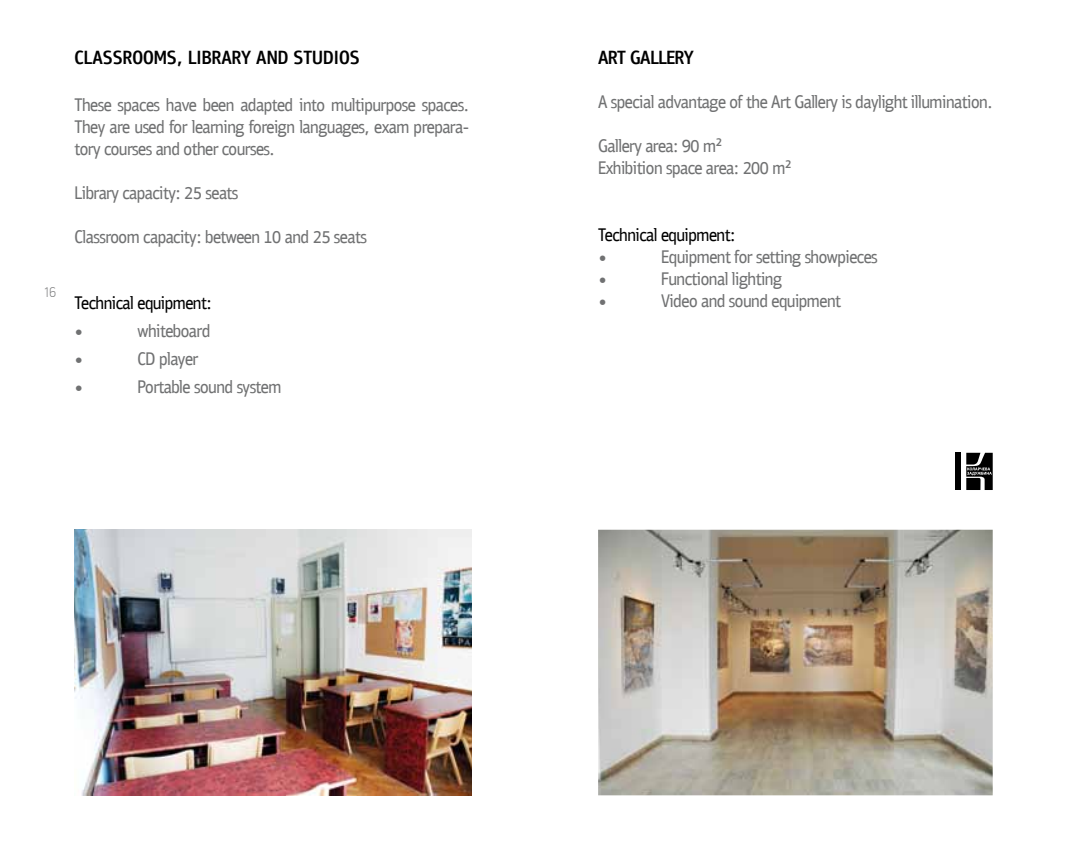
<style>
.page{position:relative;width:1092px;height:844px;background:#fff}
.page>*{position:absolute;margin:0;border:0;box-sizing:border-box;transform-origin:0 0}
.t1{font:18.38px "PF Bulletin Sans Pro";color:#707172}
.t2{font:18.38px "PF Bulletin Sans Pro";color:#000}
.t3{font:500 18.38px "PF Bulletin Sans Pro";color:#707172}
.t4{font:100 14px "PF Din Display Pro";color:#707172}
</style>
<div class="page">
<img style="left:74px;top:529px;width:397px;height:266px">
<img style="left:598px;top:529px;width:394px;height:266px">
<div style="left:954px;top:452px;width:6px;height:38px;background:#000"></div>
<svg style="left:966px;top:452px;width:26px;height:38px"></svg>
<p class="t4" style="left:43px;top:284px;width:15px">16</p>
<p class="t1" style="left:303px;top:94px;width:127px">■▼□ ◆●▼ ◆ □▲ ▲</p>
<p class="t1" style="left:174px;top:116px;width:90px">□ ● ■■ □</p>
<p class="t1" style="left:286px;top:116px;width:51px">■ ●■◆</p>
<p class="t1" style="left:74px;top:138px;width:124px">▼□ □◆ ▲ ▲ ■ □▼</p>
<p class="t1" style="left:228px;top:138px;width:43px">□◆▲▲</p>
<p class="t1" style="left:163px;top:182px;width:77px">▼ ▲ ▼▲</p>
<p class="t1" style="left:82px;top:226px;width:46px">● ▲▲□□</p>
<p class="t1" style="left:334px;top:226px;width:34px">▲ ▼▲</p>
<p class="t2" style="left:104px;top:292px;width:59px">■ ● ❑◆</p>
<p class="t3" style="left:74px;top:320px;width:10px">•</p>
<p class="t3" style="left:74px;top:348px;width:10px">•</p>
<p class="t1" style="left:167px;top:348px;width:5px">●</p>
<p class="t3" style="left:74px;top:376px;width:10px">•</p>
<p class="t1" style="left:145px;top:376px;width:118px">□ ▼ ● ▲□◆■ ▲ ▲▼</p>
<p class="t1" style="left:611px;top:91px;width:93px">▲ ● ❖■▼</p>
<p class="t1" style="left:785px;top:91px;width:35px">▼ ●●</p>
<p class="t1" style="left:845px;top:91px;width:144px">▲ ● ▼ ●●◆ ■ ▼□■</p>
<p class="t1" style="left:636px;top:158px;width:37px">▼□■ ▲</p>
<p class="t2" style="left:627px;top:224px;width:59px">■ ● ❑◆</p>
<p class="t1" style="left:598px;top:246px;width:11px">•</p>
<p class="t1" style="left:716px;top:246px;width:112px">■▼ □ ▲ ▼▼■ ▲ □</p>
<p class="t1" style="left:598px;top:268px;width:11px">•</p>
<p class="t1" style="left:668px;top:268px;width:107px">◆■ ▼□■ ● ● ▼■</p>
<p class="t1" style="left:598px;top:290px;width:11px">•</p>
<p class="t1" style="left:689px;top:290px;width:108px">□ ■ ▲□◆■ ❑◆</p>
</div>
